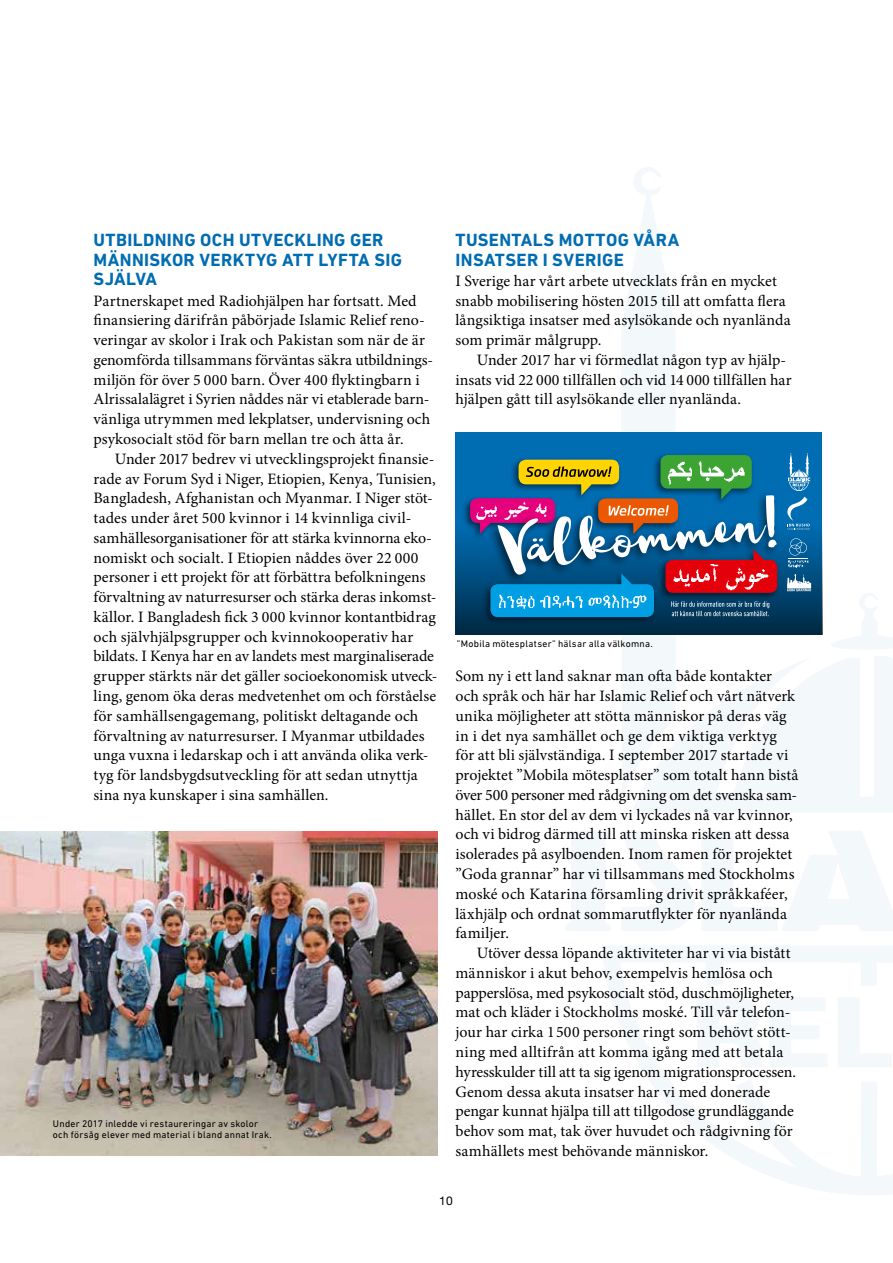
<style>
.page{position:relative;width:893px;height:1263px;background:#fff}
.page>*{position:absolute;margin:0;border:0;box-sizing:border-box;transform-origin:0 0}
.t1{font:700 18px/19.5px "DIN Next LT Pro";letter-spacing:.02em;color:#006cb1}
.t2{font:15.9px/19.8px "Minion Pro";letter-spacing:.005em;color:#000}
.t3{font:12px "Helvetica Neue";color:#000}
.t4{font:9.75px/11.2px "DIN Next LT Pro";letter-spacing:.03em;color:#000}
</style>
<div class="page">
<svg style="left:622px;top:167px;width:53px;height:265px;fill:#f3f8fb"></svg>
<svg style="left:602px;top:946px;width:291px;height:249px"></svg>
<svg style="left:697px;top:997px;width:196px;height:70px"></svg>
<svg style="left:565px;top:831px;width:46px;height:100px"></svg>
<svg style="left:622px;top:831px;width:271px;height:100px"></svg>
<img style="left:0;top:831px;width:437px;height:325px">
<svg style="left:455px;top:432px;width:367px;height:202px"></svg>
<div style="left:461px;top:495px;width:97px;height:46px;background:#000;opacity:.55"></div>
<svg style="left:470px;top:453px;width:423px;height:359px"></svg>
<p class="t1" style="left:94px;top:230px;width:310px">UTBILDNING OCH UTVECKLING GER<br>MÄNNISKOR VERKTYG ATT LYFTA SIG<br>SJÄLVA</p>
<p class="t2" style="left:94px;top:291px;width:341px">Partnerskapet med Radiohjälpen har fortsatt. Med finansiering därifrån påbörjade Islamic Relief reno&shy;veringar av skolor i Irak och Pakistan som när de är genomförda tillsammans förväntas säkra utbildnings&shy;miljön för över 5 000 barn. Över 400 flyktingbarn i Alrissalalägret i Syrien nåddes när vi etablerade barn&shy;vänliga utrymmen med lekplatser, undervisning och psykosocialt stöd för barn mellan tre och åtta år.</p>
<p class="t2" style="left:94px;top:449px;width:345px;text-indent:21px">Under 2017 bedrev vi utvecklingsprojekt finansie&shy;rade av Forum Syd i Niger, Etiopien, Kenya, Tunisien, Bangladesh, Afghanistan och Myanmar. I Niger stöt&shy;tades under året 500 kvinnor i 14 kvinnliga civil&shy;samhällesorganisationer för att stärka kvinnorna eko&shy;nomiskt och socialt. I Etiopien nåddes över 22 000 personer i ett projekt för att förbättra befolkningens förvaltning av naturresurser och stärka deras inkomst&shy;källor. I Bangladesh fick 3 000 kvinnor kontantbidrag och självhjälpsgrupper och kvinnokooperativ har bildats. I Kenya har en av landets mest marginaliserade grupper stärkts när det gäller socioekonomisk utveck&shy;ling, genom öka deras medvetenhet om och förståelse för samhällsengagemang, politiskt deltagande och förvaltning av naturresurser. I Myanmar utbildades unga vuxna i ledarskap och i att använda olika verk&shy;tyg för landsbygdsutveckling för att sedan utnyttja sina nya kunskaper i sina samhällen.</p>
<p class="t4" style="left:53px;top:1118px;width:220px">Under 2017 inledde vi restaureringar av skolor och försåg elever med material i bland annat Irak.</p>
<p class="t1" style="left:455px;top:230px;width:225px">TUSENTALS MOTTOG VÅRA<br>INSATSER I SVERIGE</p>
<p class="t2" style="left:455px;top:271px;width:337px">I Sverige har vårt arbete utvecklats från en mycket snabb mobilisering hösten 2015 till att omfatta flera långsiktiga insatser med asylsökande och nyanlända som primär målgrupp.</p>
<p class="t2" style="left:455px;top:350px;width:338px;text-indent:21px">Under 2017 har vi förmedlat någon typ av hjälp&shy;insats vid 22 000 tillfällen och vid 14 000 tillfällen har hjälpen gått till asylsökande eller nyanlända.</p>
<p class="t4" style="left:457px;top:638px;width:197px">”Mobila mötesplatser” hälsar alla välkomna.</p>
<p class="t2" style="left:455px;top:666px;width:345px">Som ny i ett land saknar man ofta både kontakter och språk och här har Islamic Relief och vårt nätverk unika möjligheter att stötta människor på deras väg in i det nya samhället och ge dem viktiga verktyg för att bli självständiga. I september 2017 startade vi projektet ”Mobila mötesplatser” som totalt hann bistå över 500 personer med rådgivning om det svenska sam&shy;hället. En stor del av dem vi lyckades nå var kvinnor, och vi bidrog därmed till att minska risken att dessa isolerades på asylboenden. Inom ramen för projektet ”Goda grannar” har vi tillsammans med Stockholms moské och Katarina församling drivit språkkaféer, läxhjälp och ordnat sommarutflykter för nyanlända familjer.</p>
<p class="t2" style="left:455px;top:943px;width:342px;text-indent:21px">Utöver dessa löpande aktiviteter har vi via bistått människor i akut behov, exempelvis hemlösa och papperslösa, med psykosocialt stöd, duschmöjligheter, mat och kläder i Stockholms moské. Till vår telefon&shy;jour har cirka 1500 personer ringt som behövt stött&shy;ning med alltifrån att komma igång med att betala hyresskulder till att ta sig igenom migrationsprocessen.<br>Genom dessa akuta insatser har vi med donerade pengar kunnat hjälpa till att tillgodose grundläggande behov som mat, tak över huvudet och rådgivning för samhällets mest behövande människor.</p>
<p class="t3" style="left:439px;top:1193px;width:15px">10</p>
</div>
